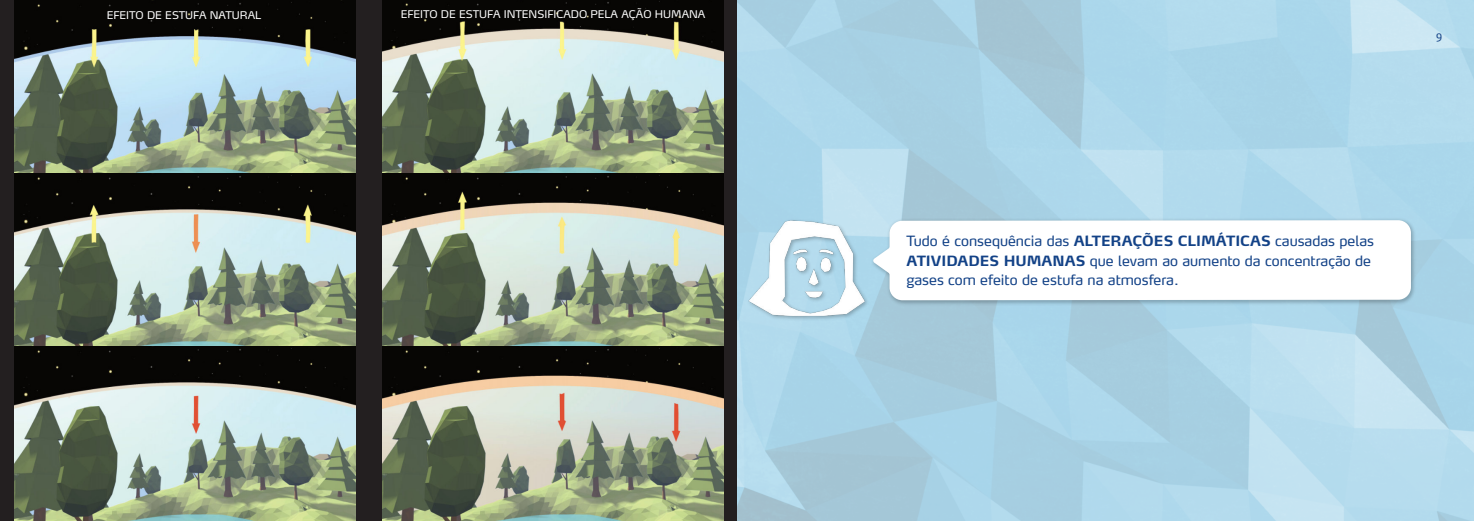
<style>
.page{position:relative;width:1474px;height:521px;background:#fff}
.page>*{position:absolute;margin:0;border:0;box-sizing:border-box;transform-origin:0 0}
.t1{font:14px/19.6px "Max LF";color:#134287}
.t2{font:10.5px "Max TF";color:#fff}
.t3{font:10.5px "Max";color:#134287}
.s1{font-family:"Max";font-weight:700}
</style>
<div class="page">
<div style="left:0;top:0;width:737px;height:521px;background:#231f20"></div>
<img style="left:14px;top:0;width:342px;height:520px">
<img style="left:382px;top:0;width:342px;height:520px">
<img style="left:870px;top:218px;width:546px;height:88px">
<svg style="left:873px;top:220px;width:537px;height:80px"></svg>
<img style="left:747px;top:218px;width:122px;height:103px">
<p class="t2" style="left:107px;top:11px;width:156px">EFEITO DE ESTUFA NATURAL</p>
<p class="t2" style="left:401px;top:10px;width:306px">EFEITO DE ESTUFA INTENSIFICADO PELA AÇÃO HUMANA</p>
<p class="t3" style="left:1435px;top:31px;width:7px">9</p>
<p class="t1" style="left:906px;top:233px;width:469px">Tudo é consequência das <span class="s1">ALTERAÇÕES CLIMÁTICAS</span> causadas pelas<br><span class="s1">ATIVIDADES HUMANAS</span> que levam ao aumento da concentração de gases com efeito de estufa na atmosfera.</p>
</div>
